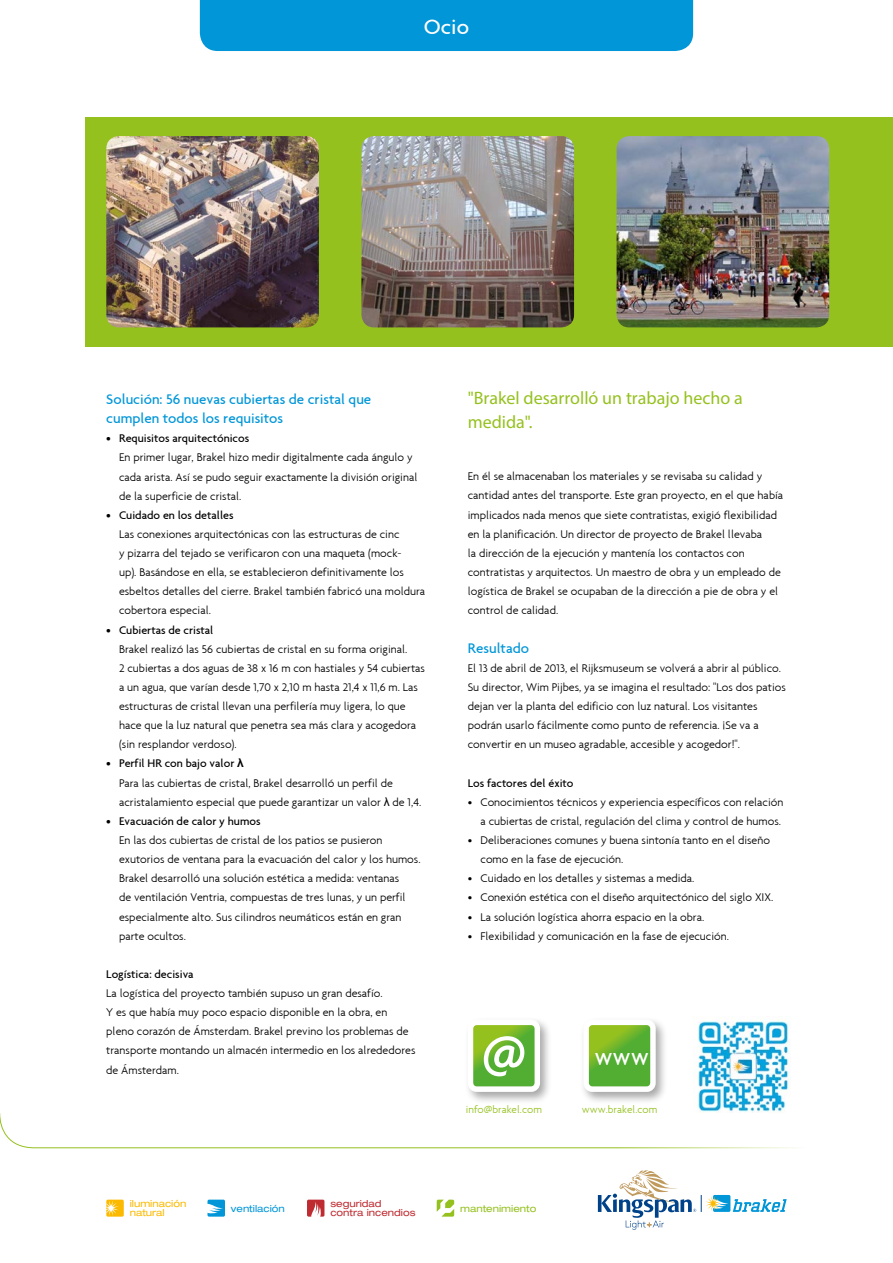
<style>
.page{position:relative;width:893px;height:1263px;background:#fff}
.page>*{position:absolute;margin:0;border:0;box-sizing:border-box;transform-origin:0 0}
.t1{font:500 60.6px "Agenda";color:#fff}
.t2{font:500 26.4px "Agenda";color:#fff}
.t3{font:500 22.5px "Agenda";color:#fff}
.t4{font:18px/24px "Myriad Pro";color:#95c11f}
.t5{font:500 15px/19.2px "Agenda";color:#0096d8}
.t6{font:300 12px/19.2px "Agenda";color:#000}
.t7{font:500 12px "Agenda";color:#000}
.t8{font:300 11.25px "Agenda";color:#95c11f}
.t9{font:expanded 9.75px/9px "Helvetica Neue";color:#be2b31}
.t10{font:expanded 9.75px/9px "Helvetica Neue";color:#fbba00}
.t11{font:expanded 9.75px "Helvetica Neue";color:#95c11f}
.t12{font:expanded 9.75px "Helvetica Neue";color:#0096d8}
.s1{font-weight:500}
.s2{font-family:"Arial";font-weight:700}
.s3{font-family:"Arial";font-weight:400}
</style>
<div class="page">
<div style="left:200px;top:0;width:493px;height:51px;background:#0096d8"></div>
<div style="left:85px;top:117px;width:808px;height:230px;background:#95c11f"></div>
<img style="left:106px;top:136px;width:213px;height:191px">
<img style="left:361px;top:136px;width:213px;height:191px">
<img style="left:617px;top:136px;width:212px;height:191px">
<svg style="left:0;top:1112px;width:796px;height:36px"></svg>
<div style="left:580px;top:1016px;width:88px;height:89px;background:#000;opacity:.35"></div>
<svg style="left:589px;top:1025px;width:61px;height:61px;background:#66b32d"></svg>
<div style="left:583px;top:1019px;width:73px;height:73px;border:5px solid #fff;border-radius:6px"></div>
<div style="left:464px;top:1016px;width:89px;height:89px;background:#000;opacity:.35"></div>
<svg style="left:474px;top:1025px;width:60px;height:61px;background:#65b32d"></svg>
<div style="left:468px;top:1019px;width:72px;height:73px;border:5px solid #fff;border-radius:6px"></div>
<img style="left:693px;top:1016px;width:97px;height:96px">
<svg style="left:598px;top:1170px;width:189px;height:60px"></svg>
<svg style="left:106px;top:1199px;width:18px;height:17px"></svg>
<svg style="left:207px;top:1199px;width:18px;height:17px"></svg>
<svg style="left:307px;top:1199px;width:17px;height:17px"></svg>
<svg style="left:437px;top:1199px;width:17px;height:17px"></svg>
<h3 class="t3" style="left:424px;top:13px;width:47px">Ocio</h3>
<p class="t5" style="left:106px;top:389px;width:266px">Solución: 56 nuevas cubiertas de cristal que cumplen todos los requisitos</p>
<p class="t7" style="left:106px;top:431px;width:144px">• Requisitos arquitectónicos</p>
<p class="t6" style="left:119px;top:448px;width:300px">En primer lugar, Brakel hizo medir digitalmente cada ángulo y cada arista. Así se pudo seguir exactamente la división original de la superficie de cristal.</p>
<p class="t7" style="left:106px;top:508px;width:129px">• Cuidado en los detalles</p>
<p class="t6" style="left:119px;top:524px;width:308px">Las conexiones arquitectónicas con las estructuras de cinc<br>y pizarra del tejado se verificaron con una maqueta (mock-<br>up). Basándose en ella, se establecieron definitivamente los esbeltos detalles del cierre. Brakel también fabricó una moldura cobertora especial.</p>
<p class="t7" style="left:106px;top:622px;width:109px">• Cubiertas de cristal</p>
<p class="t6" style="left:119px;top:639px;width:307px">Brakel realizó las 56 cubiertas de cristal en su forma original.<br>2 cubiertas a dos aguas de 38 x 16 m con hastiales y 54 cubiertas a un agua, que varían desde 1,70 x 2,10 m hasta 21,4 x 11,6 m. Las estructuras de cristal llevan una perfilería muy ligera, lo que hace que la luz natural que penetra sea más clara y acogedora (sin resplandor verdoso).</p>
<p class="t6" style="left:119px;top:754px;width:304px;text-indent:-13px"><span class="s1">• Perfil HR con bajo valor</span> <span class="s2">λ<br></span>Para las cubiertas de cristal, Brakel desarrolló un perfil de acristalamiento especial que puede garantizar un valor <span class="s3">λ</span> de 1,4.</p>
<p class="t7" style="left:106px;top:814px;width:156px">• Evacuación de calor y humos</p>
<p class="t6" style="left:119px;top:830px;width:303px">En las dos cubiertas de cristal de los patios se pusieron exutorios de ventana para la evacuación del calor y los humos.<br>Brakel desarrolló una solución estética a medida: ventanas<br>de ventilación Ventria, compuestas de tres lunas, y un perfil especialmente alto. Sus cilindros neumáticos están en gran parte ocultos.</p>
<p class="t7" style="left:106px;top:967px;width:89px">Logística: decisiva</p>
<p class="t6" style="left:106px;top:983px;width:311px">La logística del proyecto también supuso un gran desafío.<br>Y es que había muy poco espacio disponible en la obra, en pleno corazón de Ámsterdam. Brakel previno los problemas de transporte montando un almacén intermedio en los alrededores de Ámsterdam.</p>
<h3 class="t4" style="left:468px;top:386px;width:277px">"Brakel desarrolló un trabajo hecho a medida".</h3>
<p class="t6" style="left:468px;top:467px;width:317px">En él se almacenaban los materiales y se revisaba su calidad y cantidad antes del transporte. Este gran proyecto, en el que había implicados nada menos que siete contratistas, exigió flexibilidad en la planificación. Un director de proyecto de Brakel llevaba<br>la dirección de la ejecución y mantenía los contactos con contratistas y arquitectos. Un maestro de obra y un empleado de logística de Brakel se ocupaban de la dirección a pie de obra y el control de calidad.</p>
<p class="t5" style="left:468px;top:638px;width:63px">Resultado</p>
<p class="t6" style="left:468px;top:658px;width:320px">El 13 de abril de 2013, el Rijksmuseum se volverá a abrir al público.<br>Su director, Wim Pijbes, ya se imagina el resultado: "Los dos patios dejan ver la planta del edificio con luz natural. Los visitantes podrán usarlo fácilmente como punto de referencia. ¡Se va a convertir en un museo agradable, accesible y acogedor!".</p>
<p class="t7" style="left:468px;top:775px;width:107px">Los factores del éxito</p>
<p class="t6" style="left:468px;top:792px;width:317px;text-align:right">• Conocimientos técnicos y experiencia específicos con relación a cubiertas de cristal, regulación del clima y control de humos.</p>
<p class="t6" style="left:480px;top:830px;width:291px;text-indent:-13px">• Deliberaciones comunes y buena sintonía tanto en el diseño como en la fase de ejecución.</p>
<p class="t6" style="left:468px;top:869px;width:228px">• Cuidado en los detalles y sistemas a medida.</p>
<p class="t6" style="left:468px;top:888px;width:307px">• Conexión estética con el diseño arquitectónico del siglo XIX.</p>
<p class="t6" style="left:468px;top:907px;width:238px">• La solución logística ahorra espacio en la obra.</p>
<p class="t6" style="left:468px;top:926px;width:263px">• Flexibilidad y comunicación en la fase de ejecución.</p>
<h1 class="t1" style="left:481px;top:1019px;width:47px">@</h1>
<h2 class="t2" style="left:594px;top:1040px;width:56px">www</h2>
<p class="t8" style="left:466px;top:1103px;width:78px">info@brakel.com</p>
<p class="t8" style="left:582px;top:1103px;width:77px">www.brakel.com</p>
<p class="t10" style="left:130px;top:1199px;width:58px">iluminación natural</p>
<p class="t12" style="left:231px;top:1202px;width:55px">ventilación</p>
<p class="t9" style="left:330px;top:1199px;width:87px">seguridad contra incendios</p>
<p class="t11" style="left:460px;top:1202px;width:78px">mantenimiento</p>
</div>
